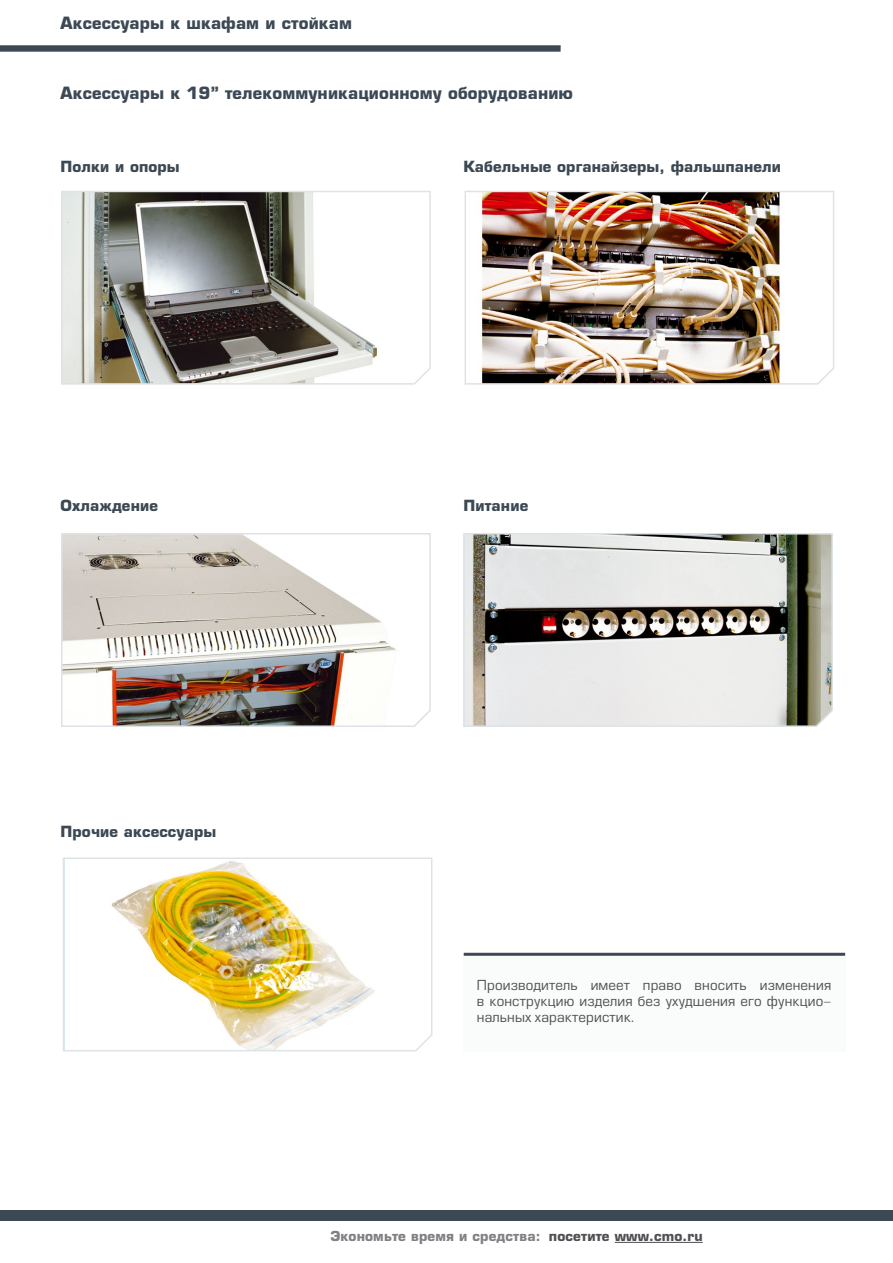
<style>
.page{position:relative;width:893px;height:1263px;background:#fff}
.page>*{position:absolute;margin:0;border:0;box-sizing:border-box;transform-origin:0 0}
.t1{font:700 16.5px "Europe";letter-spacing:.01em;color:#3c4853}
.t2{font:700 15px "Europe";letter-spacing:.01em;color:#3c4853}
.t3{font:13.5px/16.2px "Europe";letter-spacing:.01em;color:#504f53;text-align:justify}
.t4{font:700 13.5px "Europe";letter-spacing:.01em;color:#818084}
.s1{color:#504f53}
</style>
<div class="page">
<div style="left:0;top:1210px;width:893px;height:10px;background:#3c4853"></div>
<hr style="left:615px;top:1242px;width:88px;height:1px;background:#504f53">
<div style="left:0;top:45px;width:561px;height:7px;background:#3c4853"></div>
<div style="left:463px;top:956px;width:382px;height:95px;background:#fafbfb"></div>
<hr style="left:464px;top:953px;width:381px;height:3px;background:#3c4853">
<img style="left:63px;top:857px;width:370px;height:195px">
<svg style="left:463px;top:533px;width:370px;height:194px"></svg>
<img style="left:61px;top:533px;width:370px;height:194px">
<svg style="left:61px;top:191px;width:370px;height:194px"></svg>
<img style="left:464px;top:191px;width:371px;height:194px">
<p class="t1" style="left:60px;top:13px;width:293px">Аксессуары к шкафам и стойкам</p>
<p class="t1" style="left:61px;top:83px;width:514px">Аксессуары к 19” телекоммуникационному оборудованию</p>
<p class="t2" style="left:61px;top:157px;width:121px">Полки и опоры</p>
<p class="t2" style="left:463px;top:157px;width:319px">Кабельные органайзеры, фальшпанели</p>
<p class="t2" style="left:61px;top:496px;width:99px">Охлаждение</p>
<p class="t2" style="left:463px;top:496px;width:66px">Питание</p>
<p class="t2" style="left:61px;top:823px;width:157px">Прочие аксессуары</p>
<p class="t3" style="left:477px;top:977px;width:356px">Производитель имеет право вносить изменения в конструкцию изделия без ухудшения его функцио&shy;нальных характеристик.</p>
<p class="t4" style="left:330px;top:1228px;width:374px">Экономьте время и средства: <span class="s1">посетите www.cmo.ru</span></p>
</div>
